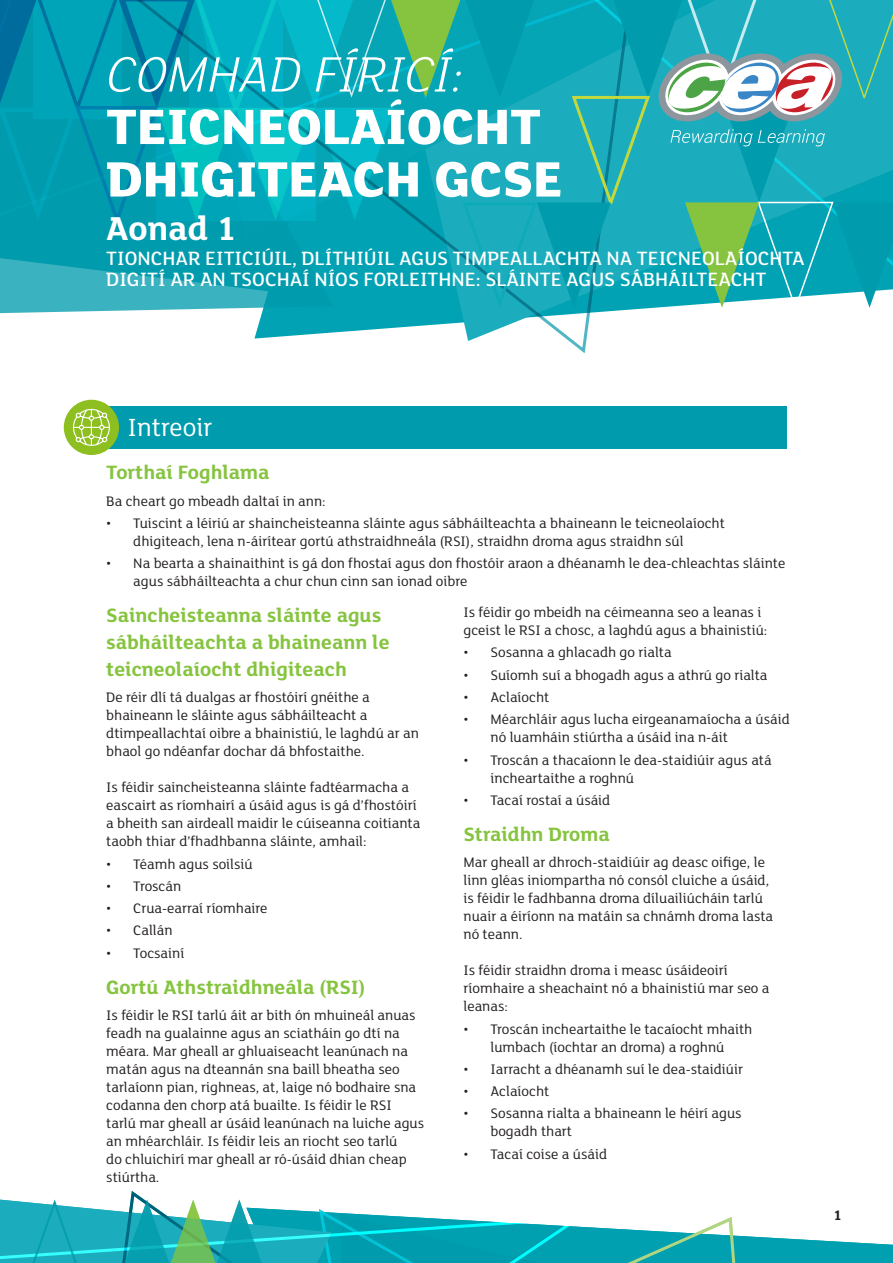
<style>
.page{position:relative;width:893px;height:1263px;background:#fff}
.page>*{position:absolute;margin:0;border:0;box-sizing:border-box;transform-origin:0 0}
.t1{font:800 54px/52.5px "FS Lola";color:#fff}
.t2{font:italic 300 54px "FS Lola";color:#fff}
.t3{font:700 36px "FS Lola";color:#fff}
.t4{font:27px "FS Lola";color:#fff}
.t5{font:700 21px/27px "FS Lola";color:#86c43f}
.t6{font:500 21px/21px "FS Lola";color:#fff}
.Body_Text{font:15px/18px "FS Lola";color:#231f20}
.t7{font:700 15px "FS Lola";color:#231f20}
</style>
<div class="page">
<svg style="left:0;top:312px;width:598px;height:42px"></svg>
<svg style="left:0;top:0;width:893px;height:312px;background:#1aaab5"></svg>
<div style="left:106px;top:406px;width:681px;height:42px;background:#009bac"></div>
<div style="left:64px;top:400px;width:55px;height:55px;background:#8ebf21;border-radius:50%"></div>
<svg style="left:72px;top:408px;width:38px;height:38px"></svg>
<svg style="left:0;top:1191px;width:893px;height:72px"></svg>
<p class="t2" style="left:106px;top:39px;width:359px">COMHAD FÍRICÍ:</p>
<p class="t1" style="left:106px;top:97px;width:458px">TEICNEOLAÍOCHT<br>DHIGITEACH GCSE</p>
<p class="t3" style="left:106px;top:203px;width:132px">Aonad 1</p>
<p class="t6" style="left:106px;top:247px;width:700px">TIONCHAR EITICIÚIL, DLÍTHIÚIL AGUS TIMPEALLACHTA NA TEICNEOLAÍOCHTA<br>DIGITÍ AR AN TSOCHAÍ NÍOS FORLEITHNE: SLÁINTE AGUS SÁBHÁILTEACHT</p>
<h1 class="t4" style="left:128px;top:409px;width:87px">Intreoir</h1>
<h2 class="t5" style="left:106px;top:458px;width:165px">Torthaí Foghlama</h2>
<p class="Body_Text" style="left:106px;top:491px;width:221px">Ba cheart go mbeadh daltaí in ann:</p>
<p class="Body_Text" style="left:133px;top:513px;width:593px;text-indent:-27px">• Tuiscint a léiriú ar shaincheisteanna sláinte agus sábháilteachta a bhaineann le teicneolaíocht dhigiteach, lena n-áirítear gortú athstraidhneála (RSI), straidhn droma agus straidhn súl</p>
<p class="Body_Text" style="left:133px;top:554px;width:653px;text-indent:-27px">• Na bearta a shainaithint is gá don fhostaí agus don fhostóir araon a dhéanamh le dea-chleachtas sláinte agus sábháilteachta a chur chun cinn san ionad oibre</p>
<h2 class="t5" style="left:106px;top:600px;width:285px">Saincheisteanna sláinte agus sábháilteachta a bhaineann le teicneolaíocht dhigiteach</h2>
<p class="Body_Text" style="left:106px;top:688px;width:314px">De réir dlí tá dualgas ar fhostóirí gnéithe a bhaineann le sláinte agus sábháilteacht a dtimpeallachtaí oibre a bhainistiú, le laghdú ar an bhaol go ndéanfar dochar dá bhfostaithe.</p>
<p class="Body_Text" style="left:106px;top:778px;width:316px">Is féidir saincheisteanna sláinte fadtéarmacha a eascairt as ríomhairí a úsáid agus is gá d’fhostóirí a bheith san airdeall maidir le cúiseanna coitianta taobh thiar d’fhadhbanna sláinte, amhail:</p>
<p class="Body_Text" style="left:106px;top:854px;width:148px">• Téamh agus soilsiú</p>
<p class="Body_Text" style="left:106px;top:876px;width:77px">• Troscán</p>
<p class="Body_Text" style="left:106px;top:898px;width:163px">• Crua-earraí ríomhaire</p>
<p class="Body_Text" style="left:106px;top:921px;width:68px">• Callán</p>
<p class="Body_Text" style="left:106px;top:943px;width:80px">• Tocsainí</p>
<h2 class="t5" style="left:106px;top:972px;width:261px">Gortú Athstraidhneála (RSI)</h2>
<p class="Body_Text" style="left:106px;top:1005px;width:319px">Is féidir le RSI tarlú áit ar bith ón mhuineál anuas feadh na gualainne agus an sciatháin go dtí na méara. Mar gheall ar ghluaiseacht leanúnach na matán agus na dteannán sna baill bheatha seo tarlaíonn pian, righneas, at, laige nó bodhaire sna codanna den chorp atá buailte. Is féidir le RSI tarlú mar gheall ar úsáid leanúnach na luiche agus an mhéarchláir. Is féidir leis an riocht seo tarlú<br>do chluichirí mar gheall ar ró-úsáid dhian cheap stiúrtha.</p>
<p class="Body_Text" style="left:463px;top:603px;width:305px">Is féidir go mbeidh na céimeanna seo a leanas i gceist le RSI a chosc, a laghdú agus a bhainistiú:</p>
<p class="Body_Text" style="left:463px;top:643px;width:210px">• Sosanna a ghlacadh go rialta</p>
<p class="Body_Text" style="left:463px;top:665px;width:306px">• Suíomh suí a bhogadh agus a athrú go rialta</p>
<p class="Body_Text" style="left:463px;top:687px;width:87px">• Aclaíocht</p>
<p class="Body_Text" style="left:490px;top:710px;width:301px;text-indent:-27px">• Méarchláir agus lucha eirgeanamaíocha a úsáid nó luamháin stiúrtha a úsáid ina n-áit</p>
<p class="Body_Text" style="left:490px;top:750px;width:283px;text-indent:-27px">• Troscán a thacaíonn le dea-staidiúir agus atá incheartaithe a roghnú</p>
<p class="Body_Text" style="left:463px;top:790px;width:148px">• Tacaí rostaí a úsáid</p>
<h2 class="t5" style="left:463px;top:819px;width:148px">Straidhn Droma</h2>
<p class="Body_Text" style="left:463px;top:853px;width:311px">Mar gheall ar dhroch-staidiúir ag deasc oifige, le linn gléas iniompartha nó consól cluiche a úsáid, is féidir le fadhbanna droma díluailiúcháin tarlú nuair a éiríonn na matáin sa chnámh droma lasta nó teann.</p>
<p class="Body_Text" style="left:463px;top:961px;width:308px">Is féidir straidhn droma i measc úsáideoirí ríomhaire a sheachaint nó a bhainistiú mar seo a leanas:</p>
<p class="Body_Text" style="left:463px;top:1019px;width:290px;text-align:center">• Troscán incheartaithe le tacaíocht mhaith lumbach (íochtar an droma) a roghnú</p>
<p class="Body_Text" style="left:463px;top:1059px;width:281px">• Iarracht a dhéanamh suí le dea-staidiúir</p>
<p class="Body_Text" style="left:463px;top:1081px;width:87px">• Aclaíocht</p>
<p class="Body_Text" style="left:490px;top:1104px;width:253px;text-indent:-27px">• Sosanna rialta a bhaineann le héirí agus bogadh thart</p>
<p class="Body_Text" style="left:463px;top:1144px;width:145px">• Tacaí coise a úsáid</p>
<p class="t7" style="left:834px;top:1205px;width:10px">1</p>
</div>
